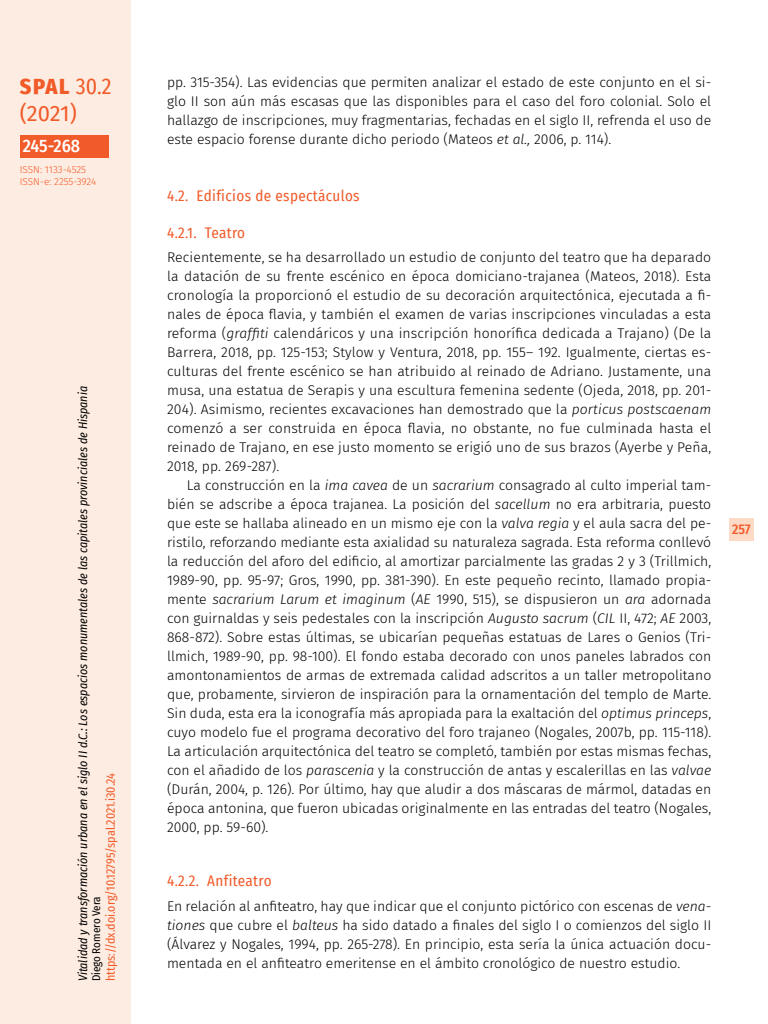
<style>
.page{position:relative;width:768px;height:1024px;background:#fff}
.page>*{position:absolute;margin:0;border:0;box-sizing:border-box;transform-origin:0 0}
.t1{font:800 22px "Fira Sans Condensed";color:#f15a29}
.t2{font:22px "Fira Sans";color:#f15a29}
.t3{font:500 18px "Fira Sans Condensed";letter-spacing:-.005em;color:#fff}
._41_enunciado{font:15px "Fira Sans Condensed";letter-spacing:.025em;color:#f15a29}
._42_enunciado_3{font:15px "Fira Sans Condensed";letter-spacing:.025em;color:#f15a29}
._42_enunciado_3_tras{font:15px "Fira Sans Condensed";letter-spacing:.015em;color:#f15a29}
._00_bsc_ss{font:300 14px/19px "Fira Sans";color:#000;text-align:justify}
._00_bsc{font:300 14px/19px "Fira Sans";color:#000;text-align:justify}
.t4{font:500 14px "Fira Sans Condensed";color:#f15a29}
.t5{font:italic 12px "Fira Sans Condensed";color:#000}
.t6{font:12px "Fira Sans Condensed";color:#f15a29}
.t7{font:11px "Fira Sans Condensed";color:#000}
.t8{font:300 10px/12px "Fira Sans";letter-spacing:-.005em;color:#f15a29}
.s1{font-weight:400}
.s2{font-style:italic}
</style>
<div class="page">
<div style="left:729px;top:518px;width:24px;height:23px;background:#fddac6"></div>
<div style="left:0;top:0;width:130px;height:1024px;background:#fdece1"></div>
<div style="left:20px;top:135px;width:89px;height:23px;background:#f15a29"></div>
<h1 class="t1" style="left:20px;top:68px;width:93px">SPAL <span class="s1">30.2</span></h1>
<h1 class="t2" style="left:20px;top:96px;width:59px">(2021)</h1>
<p class="t3" style="left:23px;top:132px;width:59px">245-268</p>
<p class="t8" style="left:20px;top:164px;width:78px">ISSN: 1133-4525<br>ISSN-e: 2255-3924</p>
<p class="t5" style="left:74px;top:981px;width:597px;rotate:-90deg">Vitalidad y transformación urbana en el siglo II d.C.: Los espacios monumentales de las capitales provinciales de Hispania</p>
<p class="t6" style="left:101px;top:981px;width:210px;rotate:-90deg">https://dx.doi.org/10.12795/spal.2021.i30.24</p>
<p class="t7" style="left:88px;top:981px;width:87px;rotate:-90deg">Diego Romero Vera</p>
<p class="_00_bsc_ss" style="left:167px;top:72px;width:546px">pp. 315-354). Las evidencias que permiten analizar el estado de este conjunto en el si&shy;glo II son aún más escasas que las disponibles para el caso del foro colonial. Solo el hallazgo de inscripciones, muy fragmentarias, fechadas en el siglo II, refrenda el uso de este espacio forense durante dicho periodo (Mateos <span class="s2">et al.,</span> 2006, p. 114).</p>
<p class="_41_enunciado" style="left:167px;top:184px;width:194px">4.2. Edificios de espectáculos</p>
<p class="_42_enunciado_3_tras" style="left:167px;top:221px;width:80px">4.2.1. Teatro</p>
<p class="_00_bsc_ss" style="left:167px;top:248px;width:546px">Recientemente, se ha desarrollado un estudio de conjunto del teatro que ha deparado la datación de su frente escénico en época domiciano-trajanea (Mateos, 2018). Esta cronología la proporcionó el estudio de su decoración arquitectónica, ejecutada a fi&shy;nales de época flavia, y también el examen de varias inscripciones vinculadas a esta reforma (<span class="s2">graffiti</span> calendáricos y una inscripción honorífica dedicada a Trajano) (De la Barrera, 2018, pp. 125-153; Stylow y Ventura, 2018, pp. 155– 192. Igualmente, ciertas es&shy;culturas del frente escénico se han atribuido al reinado de Adriano. Justamente, una musa, una estatua de Serapis y una escultura femenina sedente (Ojeda, 2018, pp. 201- 204). Asimismo, recientes excavaciones han demostrado que la <span class="s2">porticus postscaenam </span>comenzó a ser construida en época flavia, no obstante, no fue culminada hasta el reinado de Trajano, en ese justo momento se erigió uno de sus brazos (Ayerbe y Peña, 2018, pp. 269-287).</p>
<p class="_00_bsc" style="left:167px;top:476px;width:546px;text-indent:20px">La construcción en la <span class="s2">ima cavea</span> de un <span class="s2">sacrarium</span> consagrado al culto imperial tam&shy;bién se adscribe a época trajanea. La posición del <span class="s2">sacellum</span> no era arbitraria, puesto que este se hallaba alineado en un mismo eje con la <span class="s2">valva regia</span> y el aula sacra del pe&shy;ristilo, reforzando mediante esta axialidad su naturaleza sagrada. Esta reforma conllevó la reducción del aforo del edificio, al amortizar parcialmente las gradas 2 y 3 (Trillmich, 1989-90, pp. 95-97; Gros, 1990, pp. 381-390). En este pequeño recinto, llamado propia&shy;mente <span class="s2">sacrarium Larum et imaginum</span> (<span class="s2">AE</span> 1990, 515), se dispusieron un <span class="s2">ara</span> adornada con guirnaldas y seis pedestales con la inscripción <span class="s2">Augusto sacrum</span> (<span class="s2">CIL</span> II, 472; <span class="s2">AE</span> 2003, 868-872). Sobre estas últimas, se ubicarían pequeñas estatuas de Lares o Genios (Tri&shy;llmich, 1989-90, pp. 98-100). El fondo estaba decorado con unos paneles labrados con amontonamientos de armas de extremada calidad adscritos a un taller metropolitano que, probamente, sirvieron de inspiración para la ornamentación del templo de Marte.<br>Sin duda, esta era la iconografía más apropiada para la exaltación del <span class="s2">optimus princeps</span>, cuyo modelo fue el programa decorativo del foro trajaneo (Nogales, 2007b, pp. 115-118).<br>La articulación arquitectónica del teatro se completó, también por estas mismas fechas, con el añadido de los <span class="s2">parascenia</span> y la construcción de antas y escalerillas en las <span class="s2">valvae </span>(Durán, 2004, p. 126). Por último, hay que aludir a dos máscaras de mármol, datadas en época antonina, que fueron ubicadas originalmente en las entradas del teatro (Nogales, 2000, pp. 59-60).</p>
<p class="_42_enunciado_3" style="left:167px;top:870px;width:106px">4.2.2. Anfiteatro</p>
<p class="_00_bsc_ss" style="left:167px;top:897px;width:546px">En relación al anfiteatro, hay que indicar que el conjunto pictórico con escenas de <span class="s2">vena&shy;tiones</span> que cubre el <span class="s2">balteus</span> ha sido datado a finales del siglo I o comienzos del siglo II (Álvarez y Nogales, 1994, pp. 265-278). En principio, esta sería la única actuación docu&shy;mentada en el anfiteatro emeritense en el ámbito cronológico de nuestro estudio.</p>
<p class="t4" style="left:732px;top:518px;width:20px">257</p>
</div>
